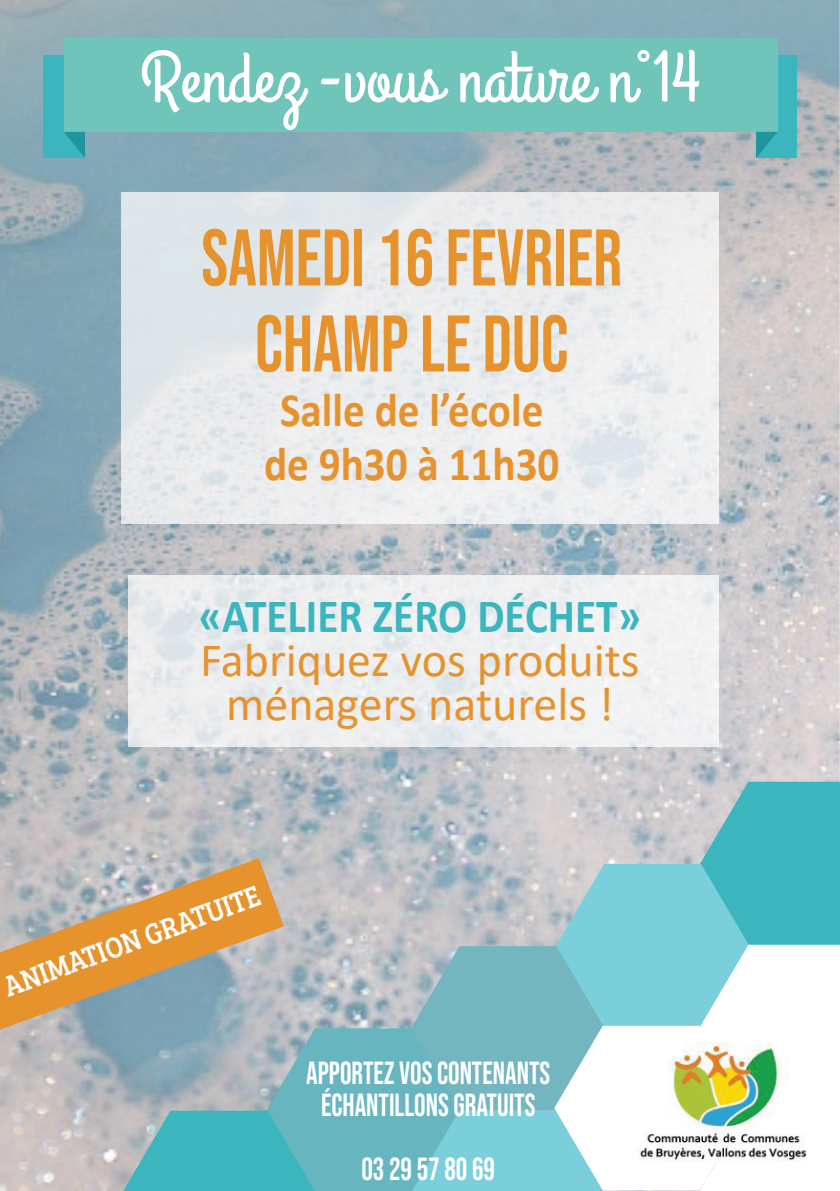
<style>
.page{position:relative;width:840px;height:1191px;background:#fff}
.page>*{position:absolute;margin:0;border:0;box-sizing:border-box;transform-origin:0 0}
.t1{font:80px/86px "Bebas Neue";color:#e6932d;text-align:center;scale:.9 1}
.t2{font:72px "Grand Hotel";color:#fff}
.t3{font:48px/44px "Calibri";color:#e6932d;text-align:center}
.t4{font:700 48px/54px "Calibri";color:#e6932d;text-align:center;scale:.9 1}
.t5{font:700 48px "Calibri";color:#3bb6bf;scale:.9 1}
.t6{font:32px/32px "Bebas Neue";color:#fff;text-align:center;scale:.9 1}
.t7{font:30px "Bree Serif";color:#fff;scale:.9 1}
</style>
<div class="page">
<img style="left:0;top:0;width:839px;height:1191px">
<div style="left:755px;top:55px;width:40px;height:103px;background:#3bb6bf"></div>
<div style="left:44px;top:55px;width:40px;height:103px;background:#3bb6bf"></div>
<div style="left:64px;top:39px;width:713px;height:93px;background:#6fc5b9"></div>
<svg style="left:64px;top:132px;width:21px;height:26px"></svg>
<svg style="left:755px;top:132px;width:22px;height:26px"></svg>
<svg style="left:123px;top:781px;width:716px;height:410px;background:#9bc6cd"></svg>
<img style="left:637px;top:1042px;width:171px;height:119px">
<img style="left:121px;top:193px;width:597px;height:330px">
<img style="left:129px;top:575px;width:589px;height:171px">
<svg style="left:0;top:858px;width:284px;height:171px;background:#c1a57d"></svg>
<h2 class="t2" style="left:140px;top:32px;width:560px">Rendez -vous nature n°14</h2>
<h1 class="t1" style="left:201px;top:214px;width:469px">SAMEDI 16 FEVRIER<br>CHAMP LE DUC</h1>
<h3 class="t4" style="left:264px;top:380px;width:329px">Salle de l’école de 9h30 à 11h30</h3>
<h3 class="t5" style="left:199px;top:586px;width:492px">«ATELIER ZÉRO DÉCHET»</h3>
<h3 class="t3" style="left:200px;top:636px;width:441px">Fabriquez vos produits ménagers naturels !</h3>
<p class="t7" style="left:-3px;top:966px;width:302px;rotate:-20deg">ANIMATION GRATUITE</p>
<p class="t6" style="left:306px;top:1056px;width:272px">APPORTEZ VOS CONTENANTS<br>ÉCHANTILLONS GRATUITS</p>
<p class="t6" style="left:361px;top:1152px;width:150px">03 29 57 80 69</p>
</div>
